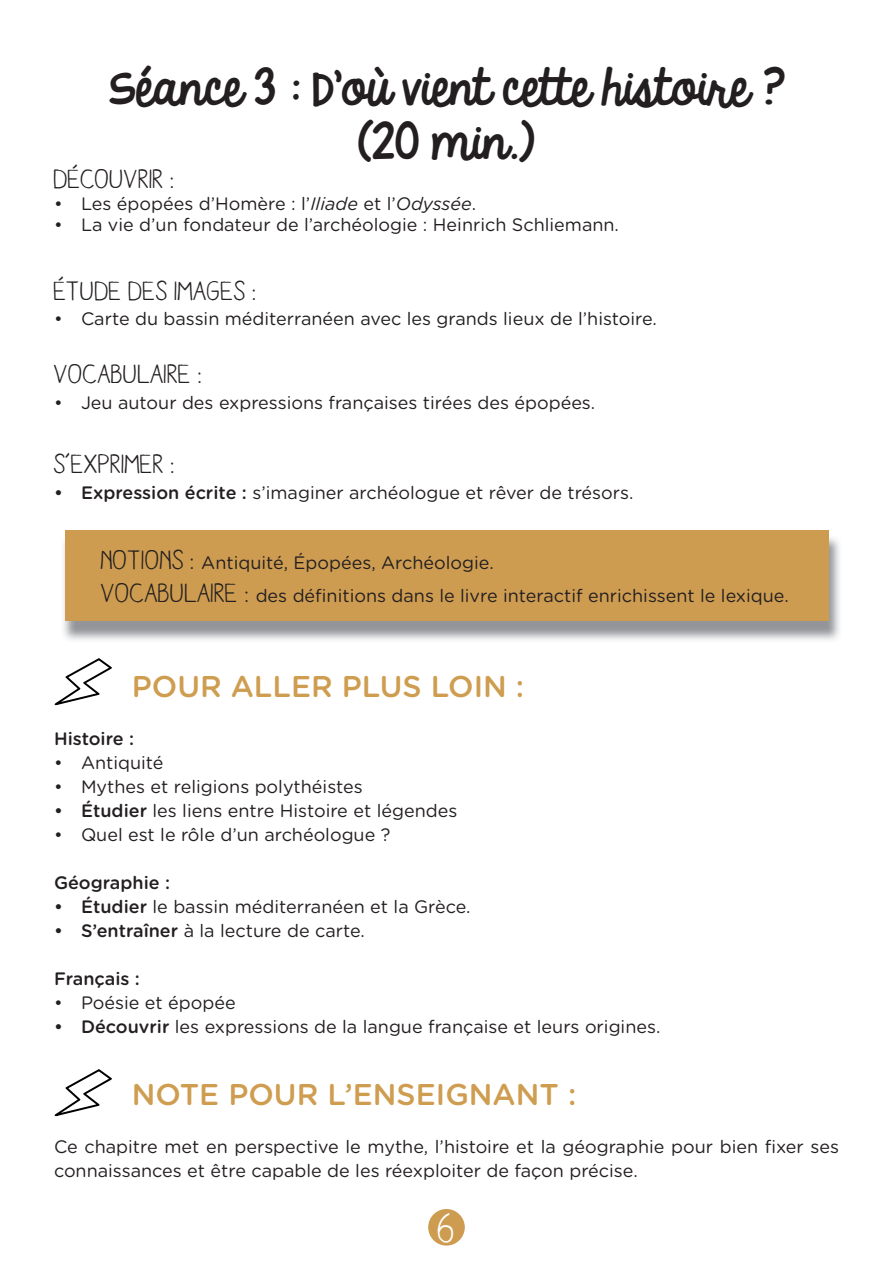
<style>
.page{position:relative;width:893px;height:1263px;background:#fff}
.page>*{position:absolute;margin:0;border:0;box-sizing:border-box;transform-origin:0 0}
.t1{font:45px/54px "KG Always A Good Time";color:#231f20;text-align:center}
.t2{font:42px "Aracne";color:#fff}
.t3{font:500 30px "Gotham Rounded";color:#ce9d50}
.t4{font:27px "Aracne";color:#231f20}
.t5{font:18px/32.4px "Gotham Rounded";color:#231f20}
.t6{font:500 18px "Gotham Rounded";color:#231f20}
.s1{font-family:"KG Shadowofthe Day"}
.s2{font-style:italic}
.s3{font-weight:500}
.s4{font-family:"Aracne";font-size:27px}
</style>
<div class="page">
<div style="left:428px;top:1209px;width:37px;height:36px;background:#ce9c51;border-radius:50%"></div>
<img style="left:63px;top:535px;width:777px;height:105px">
<div style="left:65px;top:530px;width:763px;height:90px;background:#ce9c51"></div>
<svg style="left:54px;top:658px;width:58px;height:47px"></svg>
<svg style="left:54px;top:1070px;width:58px;height:46px"></svg>
<h1 class="t1" style="left:108px;top:63px;width:678px"><span class="s1">S</span>éance 3 : <span class="s1">D</span>’où vient cette histoire ? (20 min.)</h1>
<h3 class="t4" style="left:54px;top:164px;width:122px">DÉCOUVRIR :</h3>
<p class="t5" style="left:54px;top:186px;width:424px">• Les épopées d’Homère : l’<span class="s2">Iliade</span> et l’<span class="s2">Odyssée</span>.</p>
<p class="t5" style="left:54px;top:208px;width:566px">• La vie d’un fondateur de l’archéologie : Heinrich Schliemann.</p>
<h3 class="t4" style="left:54px;top:275px;width:204px">ÉTUDE DES IMAGES :</h3>
<p class="t5" style="left:54px;top:302px;width:604px">• Carte du bassin méditerranéen avec les grands lieux de l’histoire.</p>
<h3 class="t4" style="left:54px;top:359px;width:149px">VOCABULAIRE :</h3>
<p class="t5" style="left:54px;top:385px;width:543px">• Jeu autour des expressions françaises tirées des épopées.</p>
<h3 class="t4" style="left:54px;top:449px;width:122px">S’EXPRIMER :</h3>
<p class="t5" style="left:54px;top:475px;width:581px"><span class="s3">• Expression écrite :</span> s’imaginer archéologue et rêver de trésors.</p>
<p class="t5" style="left:101px;top:546px;width:689px"><span class="s4">NOTIONS :</span> Antiquité, Épopées, Archéologie.<br><span class="s4">VOCABULAIRE :</span> des définitions dans le livre interactif enrichissent le lexique.</p>
<h3 class="t3" style="left:132px;top:665px;width:394px">POUR ALLER PLUS LOIN :</h3>
<p class="t6" style="left:54px;top:726px;width:82px">Histoire :</p>
<p class="t5" style="left:54px;top:745px;width:111px">• Antiquité</p>
<p class="t5" style="left:54px;top:769px;width:310px">• Mythes et religions polythéistes</p>
<p class="t5" style="left:54px;top:793px;width:405px"><span class="s3">• Étudier</span> les liens entre Histoire et légendes</p>
<p class="t5" style="left:54px;top:817px;width:338px">• Quel est le rôle d’un archéologue ?</p>
<p class="t6" style="left:54px;top:870px;width:118px">Géographie :</p>
<p class="t5" style="left:54px;top:889px;width:418px"><span class="s3">• Étudier</span> le bassin méditerranéen et la Grèce.</p>
<p class="t5" style="left:54px;top:913px;width:312px"><span class="s3">• S’entraîner</span> à la lecture de carte.</p>
<p class="t6" style="left:54px;top:966px;width:87px">Français :</p>
<p class="t5" style="left:54px;top:985px;width:183px">• Poésie et épopée</p>
<p class="t5" style="left:54px;top:1009px;width:608px"><span class="s3">• Découvrir</span> les expressions de la langue française et leurs origines.</p>
<h3 class="t3" style="left:132px;top:1073px;width:446px">NOTE POUR L’ENSEIGNANT :</h3>
<p class="t5" style="left:54px;top:1134px;width:787px;line-height:24px">Ce chapitre met en perspective le mythe, l’histoire et la géographie pour bien fixer ses connaissances et être capable de les réexploiter de façon précise.</p>
<h2 class="t2" style="left:438px;top:1203px;width:19px">6</h2>
</div>
